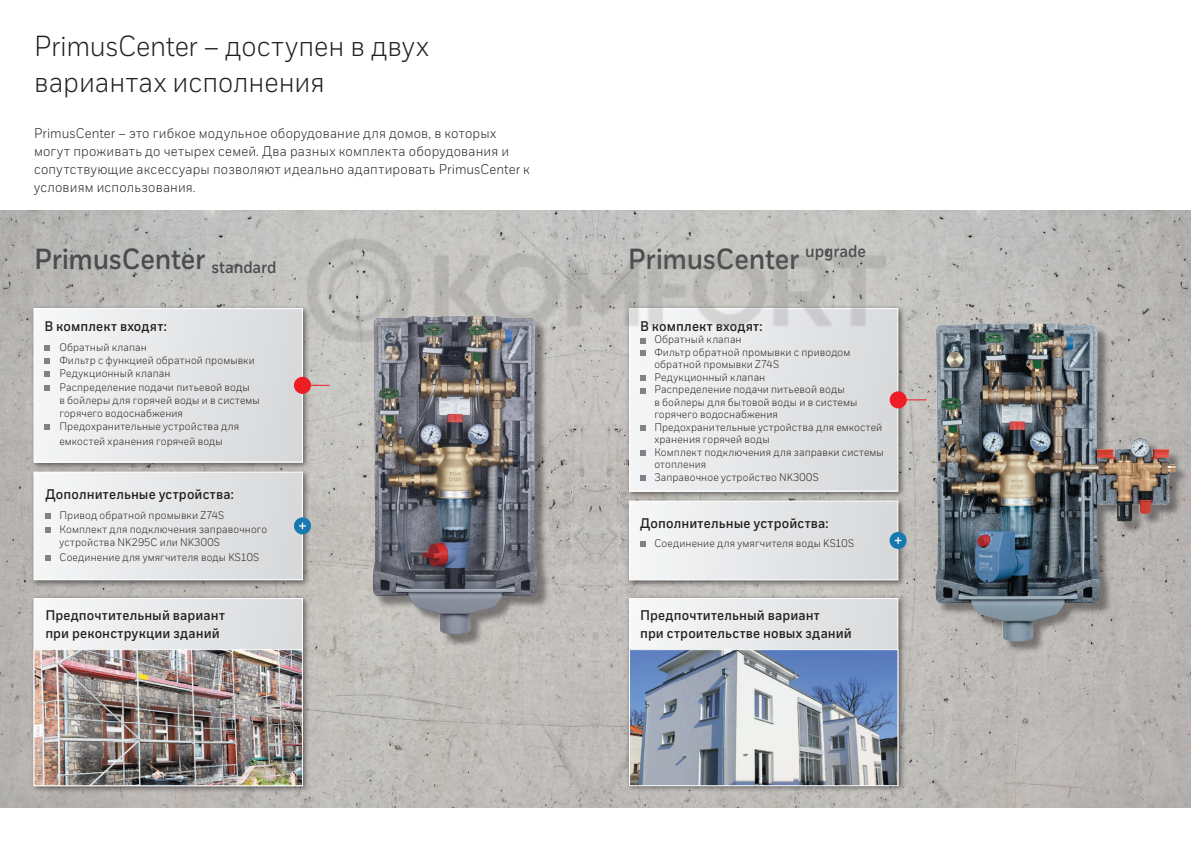
<style>
.page{position:relative;width:1191px;height:842px;background:#fff}
.page>*{position:absolute;margin:0;border:0;box-sizing:border-box;transform-origin:0 0}
.t1{font:700 29.1px "Honeywell Sans Cyr";letter-spacing:-.01em;color:#4b4c4d;scale:.9 1}
.t2{font:29px/36px "Honeywell Sans Cyr";color:#231f20;scale:.9 1}
.t3{font:14px/18px "Honeywell Sans Cyr";letter-spacing:.015em;color:#231f20;scale:.9 1}
.t4{font:700 14px/18px "Honeywell Sans Cyr";letter-spacing:.01em;color:#231f20;scale:.9 1}
.t5{font:11px/12.5px "Honeywell Sans Cyr";letter-spacing:.015em;color:#231f20;scale:.9 1}
</style>
<div class="page">
<img style="left:0;top:210px;width:1191px;height:598px">
<div style="left:30px;top:595px;width:280px;height:199px;background:#231f20;opacity:.6"></div>
<div style="left:34px;top:599px;width:268px;height:187px;background:linear-gradient(to right,#f7f8f8,#d9dadc)"></div>
<div style="left:625px;top:305px;width:280px;height:194px;background:#231f20;opacity:.6"></div>
<div style="left:629px;top:309px;width:269px;height:182px;background:linear-gradient(to right,#f5f5f6,#d6d7da)"></div>
<div style="left:629px;top:308px;width:269px;height:184px;border:1px solid #fff"></div>
<div style="left:30px;top:305px;width:280px;height:165px;background:#231f20;opacity:.6"></div>
<div style="left:34px;top:309px;width:268px;height:153px;background:linear-gradient(to right,#f6f6f7,#d7d8da)"></div>
<div style="left:34px;top:308px;width:269px;height:154px;border:1px solid #fff"></div>
<svg style="left:44px;top:345px;width:6px;height:6px"></svg>
<svg style="left:44px;top:358px;width:6px;height:6px"></svg>
<svg style="left:44px;top:372px;width:6px;height:5px"></svg>
<svg style="left:44px;top:385px;width:6px;height:5px"></svg>
<svg style="left:44px;top:424px;width:6px;height:6px"></svg>
<div style="left:294px;top:377px;width:17px;height:17px;background:#ee1d23;border-radius:50%"></div>
<svg style="left:311px;top:385px;width:19px;height:1px"></svg>
<div style="left:625px;top:497px;width:280px;height:91px;background:#231f20;opacity:.6"></div>
<div style="left:629px;top:501px;width:269px;height:79px;background:linear-gradient(to right,#f6f7f7,#d6d7da)"></div>
<div style="left:629px;top:500px;width:269px;height:80px;border:1px solid #fff"></div>
<img style="left:36px;top:651px;width:265px;height:133px">
<div style="left:34px;top:649px;width:269px;height:137px;border:1px solid #fff"></div>
<div style="left:625px;top:595px;width:280px;height:198px;background:#231f20;opacity:.6"></div>
<div style="left:629px;top:599px;width:269px;height:186px;background:linear-gradient(to right,#f7f8f8,#d8dadc)"></div>
<img style="left:631px;top:651px;width:265px;height:133px">
<div style="left:629px;top:649px;width:269px;height:137px;border:1px solid #fff"></div>
<svg style="left:906px;top:399px;width:20px;height:1px"></svg>
<div style="left:889px;top:391px;width:17px;height:17px;background:#ee1d23;border-radius:50%"></div>
<svg style="left:640px;top:541px;width:6px;height:5px"></svg>
<svg style="left:640px;top:375px;width:6px;height:6px"></svg>
<svg style="left:640px;top:388px;width:6px;height:5px"></svg>
<svg style="left:640px;top:425px;width:6px;height:6px"></svg>
<svg style="left:640px;top:450px;width:6px;height:6px"></svg>
<svg style="left:640px;top:475px;width:6px;height:6px"></svg>
<div style="left:889px;top:532px;width:17px;height:17px;background:#1779b0;border-radius:50%"></div>
<svg style="left:894px;top:537px;width:7px;height:7px"></svg>
<div style="left:30px;top:468px;width:280px;height:120px;background:#231f20;opacity:.6"></div>
<div style="left:34px;top:472px;width:268px;height:108px;background:linear-gradient(to right,#f6f6f7,#d6d7da)"></div>
<div style="left:34px;top:472px;width:269px;height:108px;border:1px solid #fff"></div>
<svg style="left:45px;top:513px;width:6px;height:6px"></svg>
<svg style="left:45px;top:527px;width:6px;height:6px"></svg>
<svg style="left:45px;top:555px;width:6px;height:6px"></svg>
<div style="left:294px;top:517px;width:17px;height:17px;background:#1779b0;border-radius:50%"></div>
<svg style="left:299px;top:523px;width:7px;height:6px"></svg>
<div style="left:375px;top:318px;width:176px;height:330px;background:#231f20;opacity:.46"></div>
<img style="left:373px;top:356px;width:164px;height:279px">
<div style="left:937px;top:325px;width:251px;height:329px;background:#231f20;opacity:.46"></div>
<img style="left:935px;top:323px;width:111px;height:280px">
<img style="left:298px;top:225px;width:595px;height:131px">
<h2 class="t2" style="left:34px;top:29px;width:440px">PrimusCenter – доступен в двух вариантах исполнения</h2>
<p class="t3" style="left:34px;top:125px;width:552px">PrimusCenter – это гибкое модульное оборудование для домов, в которых могут проживать до четырех семей. Два разных комплекта оборудования и сопутствующие аксессуары позволяют идеально адаптировать PrimusCenter к условиям использования.</p>
<h1 class="t1" style="left:34px;top:242px;width:271px">PrimusCenter <sub>standard</sub></h1>
<h1 class="t1" style="left:628px;top:242px;width:266px">PrimusCenter <sup>upgrade</sup></h1>
<p class="t4" style="left:44px;top:317px;width:137px">В комплект входят:</p>
<p class="t5" style="left:59px;top:340px;width:224px;line-height:13.2px">Обратный клапан<br>Фильтр с функцией обратной промывки<br>Редукционный клапан<br>Распределение подачи питьевой воды<br>в бойлеры для горячей воды и в системы горячего водоснабжения<br>Предохранительные устройства для</p>
<p class="t5" style="left:59px;top:435px;width:183px">емкостей хранения горячей воды</p>
<p class="t4" style="left:45px;top:485px;width:211px">Дополнительные устройства:</p>
<p class="t5" style="left:60px;top:508px;width:232px;line-height:14.4px">Привод обратной промывки Z74S<br>Комплект для подключения заправочного</p>
<p class="t5" style="left:60px;top:535px;width:223px;line-height:14.4px">устройства NK295C или NK300S<br>Соединение для умягчителя воды KS10S</p>
<p class="t4" style="left:640px;top:317px;width:137px">В комплект входят:</p>
<p class="t5" style="left:654px;top:333px;width:256px">Обратный клапан<br>Фильтр обратной промывки с приводом обратной промывки Z74S<br>Редукционный клапан<br>Распределение подачи питьевой воды<br>в бойлеры для бытовой воды и в системы горячего водоснабжения<br>Предохранительные устройства для емкостей хранения горячей воды<br>Комплект подключения для заправки системы отопления<br>Заправочное устройство NK300S</p>
<p class="t4" style="left:640px;top:515px;width:211px">Дополнительные устройства:</p>
<p class="t5" style="left:654px;top:536px;width:223px">Соединение для умягчителя воды KS10S</p>
<p class="t4" style="left:45px;top:606px;width:201px">Предпочтительный вариант при реконструкции зданий</p>
<p class="t4" style="left:640px;top:606px;width:237px">Предпочтительный вариант<br>при строительстве новых зданий</p>
</div>
